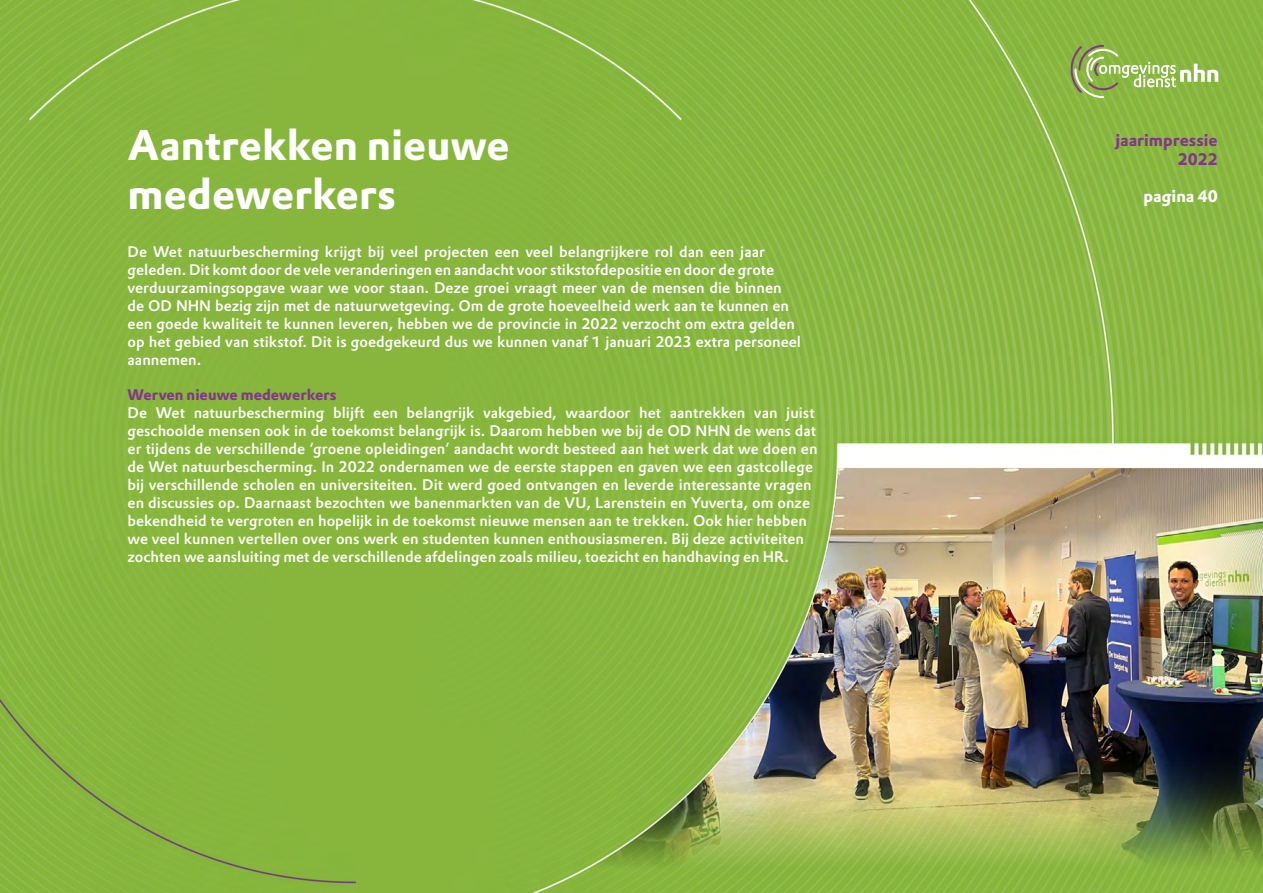
<style>
.page{position:relative;width:1263px;height:893px;background:#fff}
.page>*{position:absolute;margin:0;border:0;box-sizing:border-box;transform-origin:0 0}
.t1{font:700 42px/48.6px "DTL Prokyon TOT";color:#fff}
.t2{font:700 16.5px/18.6px "DTL Prokyon TOT";color:#82368c;text-align:right}
.t3{font:700 16.5px "DTL Prokyon TOT";color:#fff}
.t4{font:500 15px/18px "DTL Prokyon TOT";color:#fff}
.t5{font:700 15px "DTL Prokyon TOT";color:#82368c}
</style>
<div class="page">
<img style="left:0;top:0;width:1263px;height:893px">
<svg style="left:1069px;top:45px;width:149px;height:53px;background:#99bc5d"></svg>
<h1 class="t1" style="left:128px;top:121px;width:384px">Aantrekken nieuwe medewerkers</h1>
<p class="t4" style="left:128px;top:242px;width:675px">De Wet natuurbescherming krijgt bij veel projecten een veel belangrijkere rol dan een jaar geleden. Dit komt door de vele veranderingen en aandacht voor stikstofdepositie en door de grote verduurzamingsopgave waar we voor staan. Deze groei vraagt meer van de mensen die binnen de OD NHN bezig zijn met de natuurwetgeving. Om de grote hoeveelheid werk aan te kunnen en een goede kwaliteit te kunnen leveren, hebben we de provincie in 2022 verzocht om extra gelden op het gebied van stikstof. Dit is goedgekeurd dus we kunnen vanaf 1 januari 2023 extra personeel aannemen.</p>
<p class="t5" style="left:128px;top:384px;width:211px">Werven nieuwe medewerkers</p>
<p class="t4" style="left:128px;top:403px;width:691px">De Wet natuurbescherming blijft een belangrijk vakgebied, waardoor het aantrekken van juist geschoolde mensen ook in de toekomst belangrijk is. Daarom hebben we bij de OD NHN de wens dat er tijdens de verschillende ‘groene opleidingen’ aandacht wordt besteed aan het werk dat we doen en de Wet natuurbescherming. In 2022 ondernamen we de eerste stappen en gaven we een gastcollege bij verschillende scholen en universiteiten. Dit werd goed ontvangen en leverde interessante vragen en discussies op. Daarnaast bezochten we banenmarkten van de VU, Larenstein en Yuverta, om onze bekendheid te vergroten en hopelijk in de toekomst nieuwe mensen aan te trekken. Ook hier hebben we veel kunnen vertellen over ons werk en studenten kunnen enthousiasmeren. Bij deze activiteiten zochten we aansluiting met de verschillende afdelingen zoals milieu, toezicht en handhaving en HR.</p>
<p class="t2" style="left:1115px;top:131px;width:104px">jaarimpressie<br>2022</p>
<p class="t3" style="left:1143px;top:185px;width:76px">pagina 40</p>
</div>
